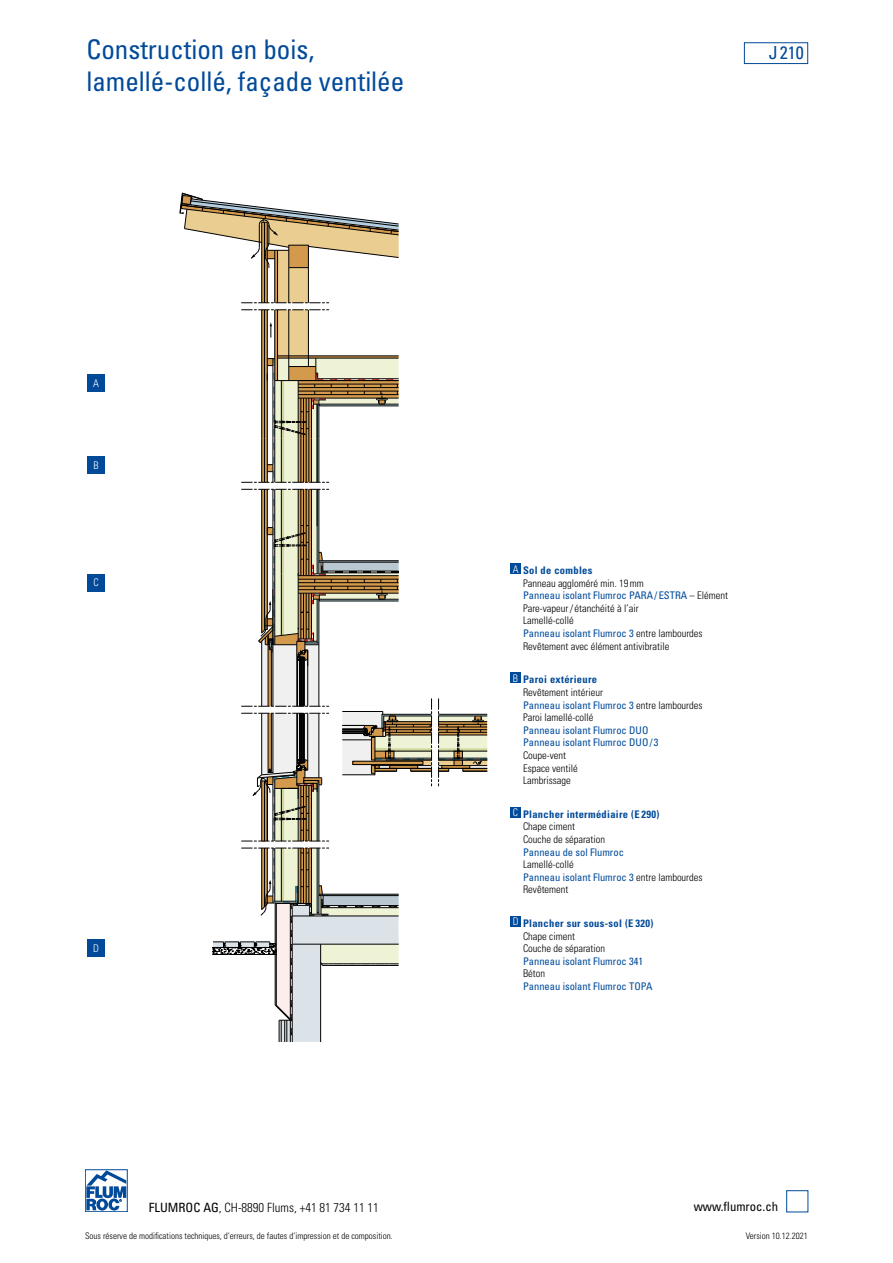
<style>
.page{position:relative;width:893px;height:1263px;background:#fff}
.page>*{position:absolute;margin:0;border:0;box-sizing:border-box;transform-origin:0 0}
.t1{font:condensed 27px/31.5px "Univers LT Std";color:#004a99}
.t2{font:condensed 18px "Univers LT Std";color:#004a99}
.t3{font:300 condensed 12.75px "Univers LT Std";color:#000}
.t4{font:condensed 12.75px "Univers LT Std";color:#000}
.t5{font:300 condensed 10.5px/12.6px "Univers LT Std";color:#000}
.t6{font:condensed 10.5px/12.6px "Univers LT Std";color:#004a99}
.t7{font:300 condensed 10.5px "Univers LT Std";color:#fff}
.t8{font:300 condensed 9px "Univers LT Std";color:#000}
.s1{color:#fff}
.s2{font-weight:700;color:#004a99}
.s3{font-weight:400;color:#004a99}
.s4{font-weight:400}
</style>
<div class="page">
<div style="left:744px;top:43px;width:64px;height:21px;border:1px solid #004a99"></div>
<div style="left:85px;top:1169px;width:43px;height:43px;border:1px solid #004a99"></div>
<svg style="left:86px;top:1170px;width:40px;height:40px"></svg>
<div style="left:786px;top:1190px;width:22px;height:22px;border:1px solid #004a99"></div>
<svg style="left:179px;top:192px;width:308px;height:850px"></svg>
<div style="left:88px;top:374px;width:17px;height:17px;background:#004a99"></div>
<div style="left:88px;top:574px;width:17px;height:17px;background:#004a99"></div>
<div style="left:88px;top:940px;width:17px;height:17px;background:#004a99"></div>
<div style="left:88px;top:456px;width:17px;height:17px;background:#004a99"></div>
<div style="left:510px;top:563px;width:11px;height:11px;background:#004a99"></div>
<div style="left:510px;top:673px;width:11px;height:10px;background:#004a99"></div>
<div style="left:510px;top:807px;width:11px;height:11px;background:#004a99"></div>
<div style="left:510px;top:916px;width:11px;height:11px;background:#004a99"></div>
<h1 class="t1" style="left:86px;top:33px;width:319px">Construction en bois, lamellé-collé, façade ventilée</h1>
<h2 class="t2" style="left:769px;top:41px;width:37px">J210</h2>
<p class="t7" style="left:93px;top:376px;width:7px">A</p>
<p class="t7" style="left:94px;top:459px;width:7px">B</p>
<p class="t7" style="left:94px;top:576px;width:7px">C</p>
<p class="t7" style="left:93px;top:942px;width:7px">D</p>
<p class="t5" style="left:523px;top:564px;width:207px;text-indent:-10px"><span class="s1">A</span> <span class="s2">Sol de combles<br></span>Panneau aggloméré min. 19mm<br><span class="s3">Panneau isolant Flumroc PARA/ESTRA</span> – Elément<br>Pare-vapeur/ étanchéité à l’air<br>Lamellé-collé<br><span class="s3">Panneau isolant Flumroc 3</span> entre lambourdes<br>Revêtement avec élément antivibratile</p>
<p class="t5" style="left:523px;top:673px;width:181px;text-indent:-10px"><span class="s1">B</span> <span class="s2">Paroi extérieure<br></span>Revêtement intérieur<br><span class="s3">Panneau isolant Flumroc 3</span> entre lambourdes<br>Paroi lamellé-collé</p>
<p class="t6" style="left:523px;top:723px;width:137px">Panneau isolant Flumroc DUO<br>Panneau isolant Flumroc DUO/ 3</p>
<p class="t5" style="left:523px;top:749px;width:56px">Coupe-vent<br>Espace ventilé<br>Lambrissage</p>
<p class="t5" style="left:523px;top:808px;width:138px;text-indent:-10px"><span class="s1">C</span> <span class="s2">Plancher intermédiaire (E 290)<br></span>Chape ciment<br>Couche de séparation</p>
<p class="t6" style="left:523px;top:845px;width:102px">Panneau de sol Flumroc</p>
<p class="t5" style="left:523px;top:858px;width:181px">Lamellé-collé<br><span class="s3">Panneau isolant Flumroc 3</span> entre lambourdes<br>Revêtement</p>
<p class="t5" style="left:523px;top:917px;width:132px;text-indent:-10px"><span class="s1">D</span> <span class="s2">Plancher sur sous-sol (E 320)<br></span>Chape ciment<br>Couche de séparation</p>
<p class="t6" style="left:523px;top:954px;width:122px">Panneau isolant Flumroc 341</p>
<p class="t5" style="left:523px;top:967px;width:24px">Béton</p>
<p class="t6" style="left:523px;top:980px;width:131px">Panneau isolant Flumroc TOPA</p>
<p class="t3" style="left:149px;top:1200px;width:232px"><span class="s4">FLUMROC AG</span>, CH-8890 Flums, +41 81 734 11 11</p>
<p class="t4" style="left:694px;top:1198px;width:86px">www.flumroc.ch</p>
<p class="t8" style="left:85px;top:1230px;width:309px">Sous réserve de modifications techniques, d‘erreurs, de fautes d‘impression et de composition.</p>
<p class="t8" style="left:746px;top:1230px;width:64px">Version 10.12.2021</p>
</div>
